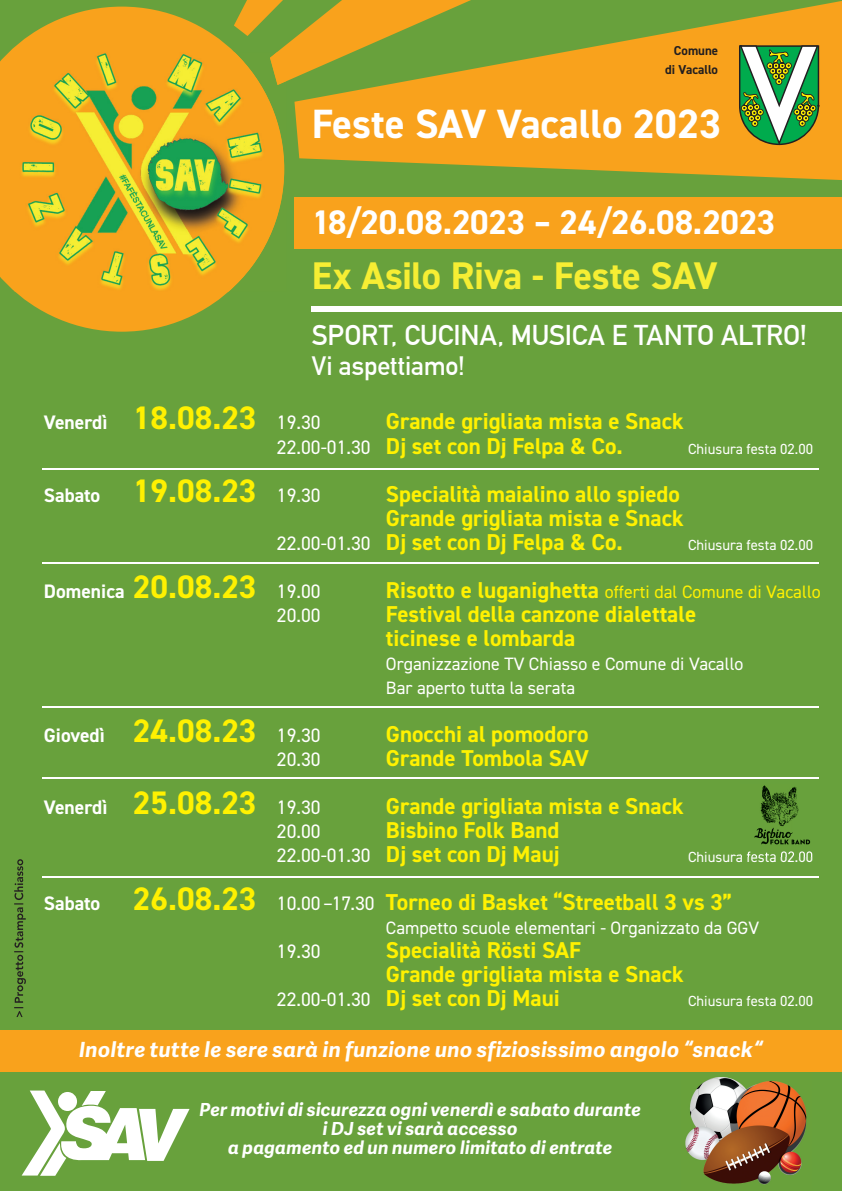
<style>
.page{position:relative;width:842px;height:1191px;background:#68a13c}
.page>*{position:absolute;margin:0;border:0;box-sizing:border-box;transform-origin:0 0}
.t1{font:700 41px "DIN2014";color:#fff}
.t2{font:700 38.6px "DIN2014";letter-spacing:-.01em;color:#f6ee33}
.t3{font:700 34.2px "DIN2014";letter-spacing:-.005em;color:#fff}
.t4{font:700 32.6px "DIN2014";color:#fff101}
.t5{font:700 28px "DIN Alternate";color:#fff}
.t6{font:700 26px "DIN Alternate";letter-spacing:-.005em;color:#fff}
.t7{font:700 23px/24px "DIN2014";color:#fff101}
.t8{font:italic 700 20.9px "Adelle Sans";letter-spacing:.015em;color:#fff}
.t9{font:700 19.6px "DIN2014";color:#fff}
.t10{font:19.6px "DIN2014";color:#fff}
.t11{font:italic 700 18px/19px "Adelle Sans";letter-spacing:.01em;color:#fff;text-align:center}
.t12{font:18px "DIN2014";color:#fff101}
.t13{font:17.9px/24px "DIN2014";color:#fff}
.t14{font:14.7px "DIN2014";color:#fff}
.t15{font:700 12.9px/18.1px "DIN2014";letter-spacing:-.005em;color:#231f20;text-align:right}
.s1{font-size:19.6px;color:#fff}
.s2{font-weight:400;font-size:19.6px;color:#fff}
.s3{font-size:32.6px;color:#fff101}
.s4{font-weight:400}
.s5{font-weight:700;font-size:23px}
.s6{font-size:32.6px}
</style>
<div class="page">
<div style="left:0;top:1030px;width:842px;height:41px;background:#f9a21c"></div>
<svg style="left:0;top:7px;width:234px;height:325px;fill:#f9a21c"></svg>
<svg style="left:294px;top:1px;width:548px;height:179px;fill:#f9a21c"></svg>
<svg style="left:234px;top:0;width:367px;height:85px"></svg>
<div style="left:294px;top:197px;width:548px;height:51px;background:#f9a21c"></div>
<svg style="left:739px;top:45px;width:80px;height:100px;background:#71a768"></svg>
<img style="left:14px;top:52px;width:270px;height:239px">
<img style="left:270px;top:52px;width:17px;height:33px">
<div style="left:312px;top:306px;width:530px;height:5px;background:#fff"></div>
<svg style="left:22px;top:1090px;width:168px;height:85px"></svg>
<svg style="left:14px;top:859px;width:12px;height:158px"></svg>
<img style="left:682px;top:1071px;width:129px;height:114px">
<hr style="left:43px;top:468px;width:776px;height:1px;background:#fff">
<hr style="left:43px;top:563px;width:776px;height:1px;background:#fff">
<hr style="left:43px;top:706px;width:776px;height:1px;background:#fff">
<hr style="left:43px;top:777px;width:776px;height:1px;background:#fff">
<hr style="left:43px;top:877px;width:776px;height:1px;background:#fff">
<img style="left:760px;top:785px;width:39px;height:35px">
<img style="left:754px;top:820px;width:38px;height:25px">
<img style="left:792px;top:832px;width:21px;height:24px">
<img style="left:740px;top:851px;width:72px;height:5px">
<p class="t15" style="left:665px;top:42px;width:54px">Comune di Vacallo</p>
<h1 class="t1" style="left:312px;top:97px;width:411px">Feste SAV Vacallo 2023</h1>
<h3 class="t3" style="left:312px;top:199px;width:465px">18/20.08.2023 – 24/26.08.2023</h3>
<h2 class="t2" style="left:312px;top:250px;width:407px">Ex Asilo Riva - Feste SAV</h2>
<p class="t5" style="left:312px;top:314px;width:497px">SPORT, CUCINA, MUSICA E TANTO ALTRO!</p>
<p class="t6" style="left:312px;top:346px;width:154px">Vi aspettiamo!</p>
<h3 class="t4" style="left:44px;top:396px;width:278px"><span class="s1">Venerdì</span> 18.08.23 <span class="s2">19.30</span></h3>
<p class="t7" style="left:277px;top:409px;width:408px;text-indent:109px">Grande grigliata mista e Snack<br><span class="s2">22.00-01.30</span> Dj set con Dj Felpa &amp; Co.</p>
<p class="t14" style="left:688px;top:439px;width:126px">Chiusura festa 02.00</p>
<h3 class="t4" style="left:44px;top:468px;width:278px"><span class="s1">Sabato</span> 19.08.23 <span class="s2">19.30</span></h3>
<p class="t7" style="left:386px;top:481px;width:295px">Specialità maialino allo spiedo</p>
<p class="t7" style="left:386px;top:505px;width:299px">Grande grigliata mista e Snack</p>
<p class="t7" style="left:277px;top:529px;width:347px"><span class="s2">22.00-01.30</span> Dj set con Dj Felpa &amp; Co.</p>
<p class="t14" style="left:688px;top:535px;width:126px">Chiusura festa 02.00</p>
<p class="t9" style="left:44px;top:578px;width:278px">Domenica <span class="s3">20.08.23</span> <span class="s4">19.00</span></p>
<p class="t12" style="left:386px;top:580px;width:436px"><span class="s5">Risotto e luganighetta</span> offerti dal Comune di Vacallo</p>
<p class="t10" style="left:277px;top:602px;width:45px">20.00</p>
<p class="t7" style="left:386px;top:601px;width:312px">Festival della canzone dialettale ticinese e lombarda</p>
<p class="t13" style="left:386px;top:651px;width:359px">Organizzazione TV Chiasso e Comune di Vacallo<br>Bar aperto tutta la serata</p>
<h3 class="t4" style="left:44px;top:708px;width:278px"><span class="s1">Giovedì</span> 24.08.23 <span class="s2">19.30</span></h3>
<p class="t7" style="left:386px;top:721px;width:204px">Gnocchi al pomodoro</p>
<p class="t10" style="left:277px;top:746px;width:45px">20.30</p>
<p class="t7" style="left:386px;top:745px;width:204px">Grande Tombola SAV</p>
<h3 class="t4" style="left:44px;top:780px;width:278px"><span class="s1">Venerdì</span> 25.08.23 <span class="s2">19.30</span></h3>
<p class="t7" style="left:386px;top:793px;width:299px">Grande grigliata mista e Snack</p>
<p class="t10" style="left:277px;top:818px;width:45px">20.00</p>
<p class="t7" style="left:277px;top:817px;width:284px;text-align:right">Bisbino Folk Band<br><span class="s2">22.00-01.30</span> Dj set con Dj Mauj</p>
<p class="t14" style="left:688px;top:847px;width:126px">Chiusura festa 02.00</p>
<p class="t7" style="left:44px;top:889px;width:689px"><span class="s1">Sabato</span> <span class="s6">26.08.23</span> <span class="s2">10.00–17.30</span> Torneo di Basket “Streetball 3 vs 3”</p>
<p class="t13" style="left:386px;top:915px;width:375px">Campetto scuole elementari - Organizzato da GGV</p>
<p class="t10" style="left:277px;top:938px;width:45px">19.30</p>
<p class="t7" style="left:386px;top:937px;width:197px">Specialità Rösti SAF</p>
<p class="t7" style="left:386px;top:961px;width:299px">Grande grigliata mista e Snack</p>
<p class="t7" style="left:277px;top:985px;width:284px"><span class="s2">22.00-01.30</span> Dj set con Dj Maui</p>
<p class="t14" style="left:688px;top:991px;width:126px">Chiusura festa 02.00</p>
<p class="t8" style="left:79px;top:1035px;width:685px">Inoltre tutte le sere sarà in funzione uno sfiziosissimo angolo “snack“</p>
<p class="t11" style="left:199px;top:1099px;width:443px">Per motivi di sicurezza ogni venerdì e sabato durante i DJ set vi sarà accesso<br>a pagamento ed un numero limitato di entrate</p>
</div>
